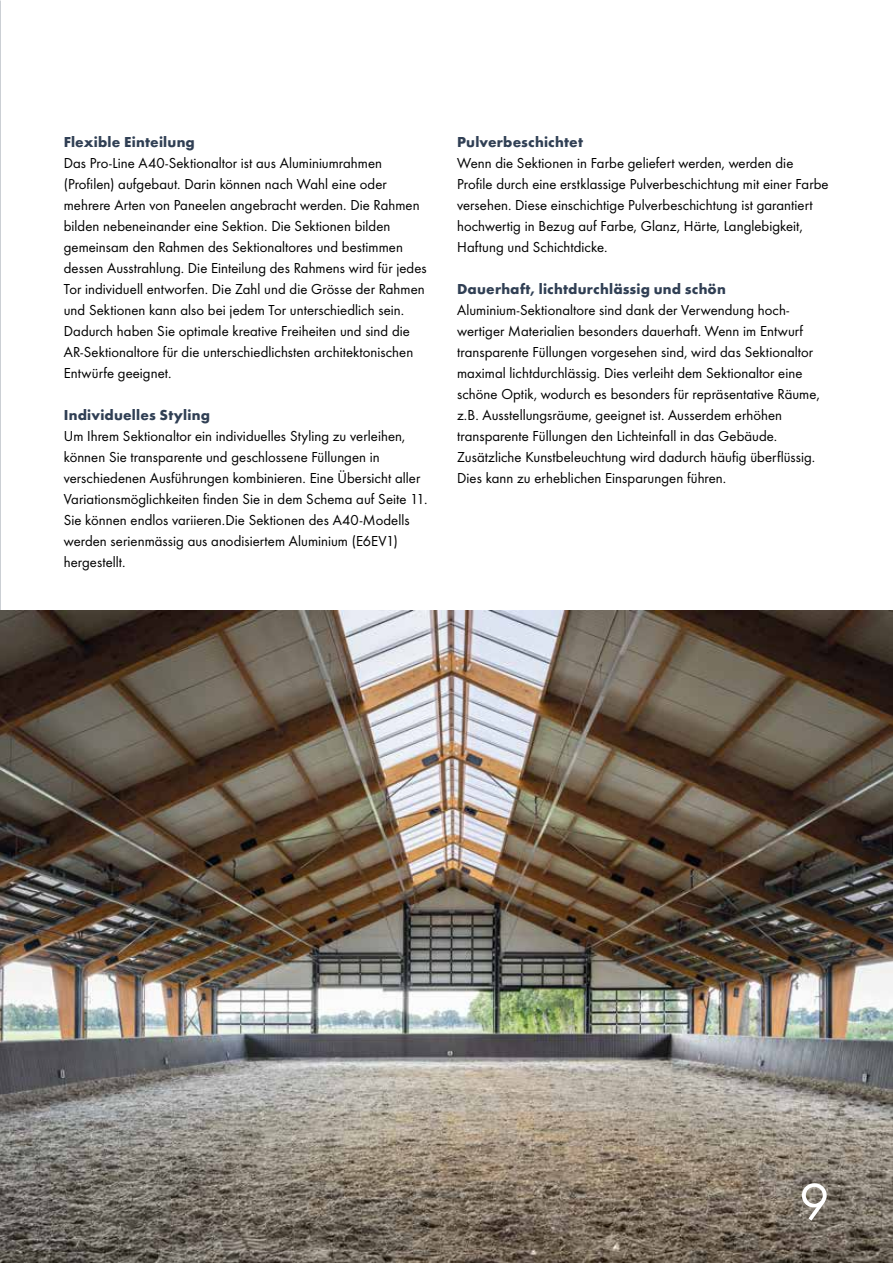
<style>
.page{position:relative;width:893px;height:1263px;background:#fff}
.page>*{position:absolute;margin:0;border:0;box-sizing:border-box;transform-origin:0 0}
.t1{font:54px "Futura Boo";color:#fff}
.t2{font:15px/21px "Futura Boo";letter-spacing:.005em;color:#000}
.t3{font:700 15px "Futura";letter-spacing:.015em;color:#303f54}
</style>
<div class="page">
<img style="left:0;top:611px;width:893px;height:652px">
<p class="t3" style="left:64px;top:133px;width:133px">Flexible Einteilung</p>
<p class="t2" style="left:64px;top:152px;width:365px">Das Pro-Line A40-Sektionaltor ist aus Aluminiumrahmen (Profilen) aufgebaut. Darin können nach Wahl eine oder mehrere Arten von Paneelen angebracht werden. Die Rahmen bilden nebeneinander eine Sektion. Die Sektionen bilden gemeinsam den Rahmen des Sektionaltores und bestimmen dessen Ausstrahlung. Die Einteilung des Rahmens wird für jedes Tor individuell entworfen. Die Zahl und die Grösse der Rahmen und Sektionen kann also bei jedem Tor unterschiedlich sein.<br>Dadurch haben Sie optimale kreative Freiheiten und sind die AR-Sektionaltore für die unterschiedlichsten architektonischen Entwürfe geeignet.</p>
<p class="t3" style="left:64px;top:406px;width:148px">Individuelles Styling</p>
<p class="t2" style="left:64px;top:425px;width:365px">Um Ihrem Sektionaltor ein individuelles Styling zu verleihen, können Sie transparente und geschlossene Füllungen in verschiedenen Ausführungen kombinieren. Eine Übersicht aller Variationsmöglichkeiten finden Sie in dem Schema auf Seite 11.<br>Sie können endlos variieren.Die Sektionen des A40-Modells werden serienmässig aus anodisiertem Aluminium (E6EV1) hergestellt.</p>
<p class="t3" style="left:457px;top:133px;width:127px">Pulverbeschichtet</p>
<p class="t2" style="left:457px;top:152px;width:373px">Wenn die Sektionen in Farbe geliefert werden, werden die Profile durch eine erstklassige Pulverbeschichtung mit einer Farbe versehen. Diese einschichtige Pulverbeschichtung ist garantiert hochwertig in Bezug auf Farbe, Glanz, Härte, Langlebigkeit, Haftung und Schichtdicke.</p>
<p class="t3" style="left:457px;top:280px;width:270px">Dauerhaft, lichtdurchlässig und schön</p>
<p class="t2" style="left:457px;top:299px;width:364px">Aluminium-Sektionaltore sind dank der Verwendung hoch&shy;wertiger Materialien besonders dauerhaft. Wenn im Entwurf transparente Füllungen vorgesehen sind, wird das Sektionaltor maximal lichtdurchlässig. Dies verleiht dem Sektionaltor eine schöne Optik, wodurch es besonders für repräsentative Räume, z.B. Ausstellungsräume, geeignet ist. Ausserdem erhöhen transparente Füllungen den Lichteinfall in das Gebäude.<br>Zusätzliche Kunstbeleuchtung wird dadurch häufig überflüssig.<br>Dies kann zu erheblichen Einsparungen führen.</p>
<h1 class="t1" style="left:799px;top:1169px;width:31px">9</h1>
</div>
